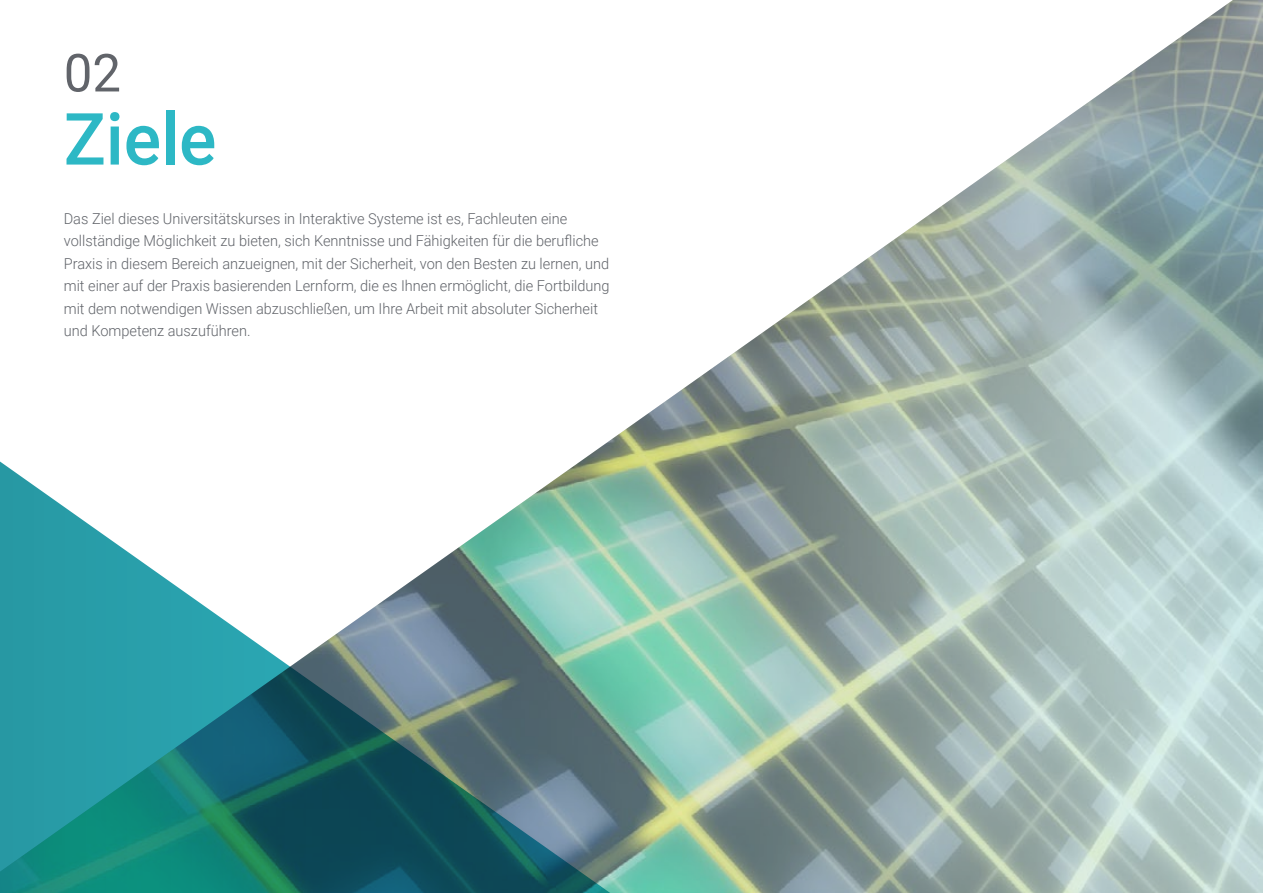
<style>
.page{position:relative;width:1263px;height:893px;background:#fff}
.page>*{position:absolute;margin:0;border:0;box-sizing:border-box;transform-origin:0 0}
.t1{font:500 72px "Roboto";color:#2db8c5}
.t2{font:52.5px "Roboto";color:#61646a}
.t3{font:300 15px/22.5px "Roboto";color:#61646a}
</style>
<div class="page">
<img style="left:602px;top:0;width:661px;height:893px">
<svg style="left:0;top:446px;width:640px;height:447px"></svg>
<h2 class="t2" style="left:64px;top:36px;width:59px">02</h2>
<h1 class="t1" style="left:64px;top:89px;width:154px">Ziele</h1>
<p class="t3" style="left:64px;top:207px;width:547px">Das Ziel dieses Universitätskurses in Interaktive Systeme ist es, Fachleuten eine vollständige Möglichkeit zu bieten, sich Kenntnisse und Fähigkeiten für die berufliche Praxis in diesem Bereich anzueignen, mit der Sicherheit, von den Besten zu lernen, und mit einer auf der Praxis basierenden Lernform, die es Ihnen ermöglicht, die Fortbildung mit dem notwendigen Wissen abzuschließen, um Ihre Arbeit mit absoluter Sicherheit und Kompetenz auszuführen.</p>
</div>
